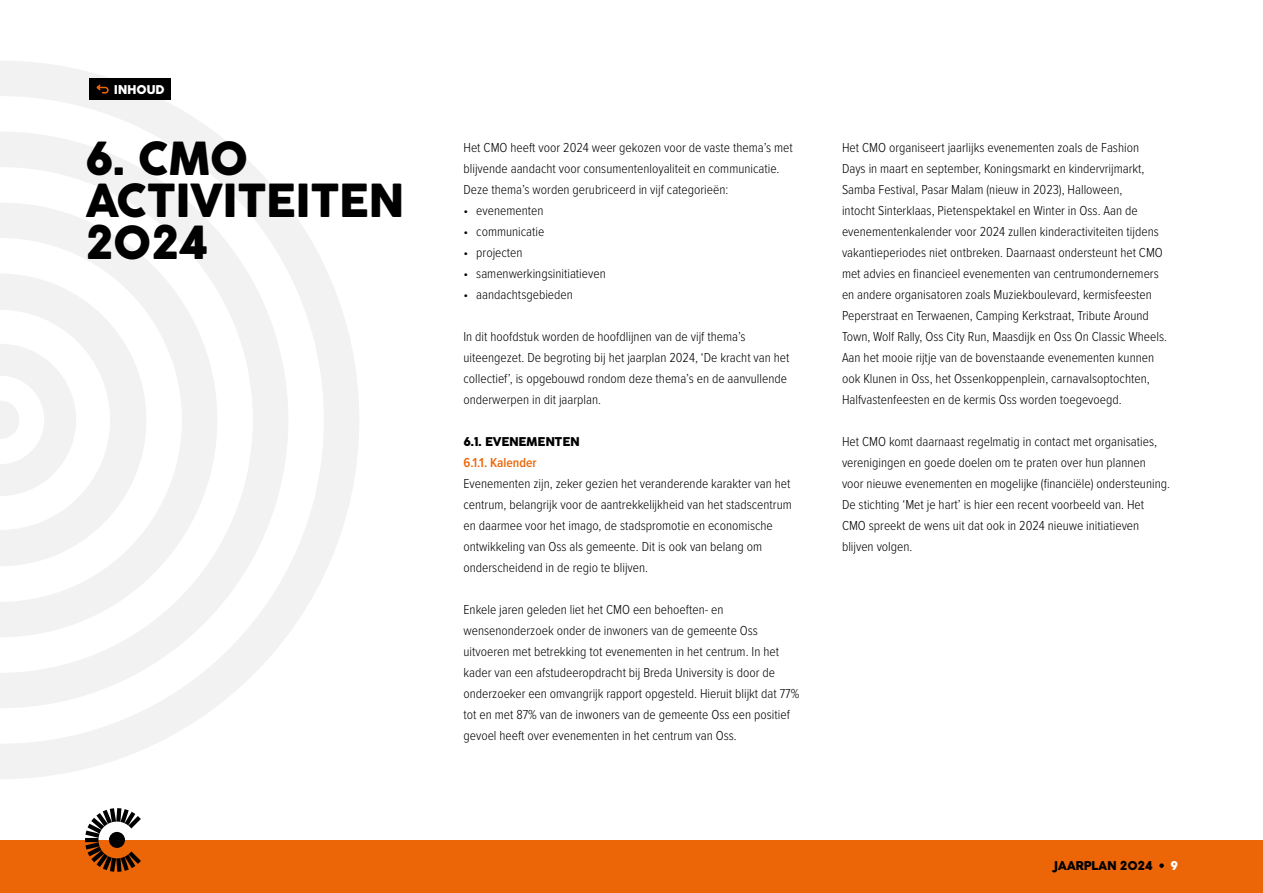
<style>
.page{position:relative;width:1263px;height:893px;background:#fff}
.page>*{position:absolute;margin:0;border:0;box-sizing:border-box;transform-origin:0 0}
.t1{font:45px/42px "Cocogoose Pro";letter-spacing:-.025em;color:#000}
.t2{font:300 13.5px/21px "Proxima Nova Cond";color:#000}
.t3{font:600 13.5px "Proxima Nova Cond";color:#ec6608}
.t4{font:12px "Cocogoose Pro";letter-spacing:-.025em;color:#000}
.t5{font:12px "Cocogoose Pro";letter-spacing:-.025em;color:#fff}
</style>
<div class="page">
<div style="left:0;top:840px;width:1263px;height:53px;background:#ec6608"></div>
<svg style="left:85px;top:808px;width:56px;height:64px"></svg>
<div style="left:109px;top:832px;width:16px;height:16px;background:#000;border-radius:50%"></div>
<svg style="left:1159px;top:863px;width:5px;height:5px"></svg>
<svg style="left:0;top:61px;width:359px;height:718px"></svg>
<svg style="left:0;top:132px;width:288px;height:576px"></svg>
<svg style="left:0;top:203px;width:217px;height:434px;fill:#f2f2f2"></svg>
<svg style="left:0;top:273px;width:146px;height:293px"></svg>
<div style="left:89px;top:79px;width:82px;height:21px;background:#000"></div>
<svg style="left:96px;top:84px;width:13px;height:10px"></svg>
<p class="t5" style="left:114px;top:81px;width:52px">INHOUD</p>
<h1 class="t1" style="left:85px;top:138px;width:321px">6. CMO<br>ACTIVITEITEN<br>2024</h1>
<p class="t2" style="left:463px;top:136px;width:331px">Het CMO heeft voor 2024 weer gekozen voor de vaste thema’s met blijvende aandacht voor consumentenloyaliteit en communicatie.<br>Deze thema’s worden gerubriceerd in vijf categorieën:</p>
<p class="t2" style="left:463px;top:199px;width:81px">• evenementen</p>
<p class="t2" style="left:463px;top:220px;width:82px">• communicatie</p>
<p class="t2" style="left:463px;top:241px;width:61px">• projecten</p>
<p class="t2" style="left:463px;top:262px;width:144px">• samenwerkingsinitiatieven</p>
<p class="t2" style="left:463px;top:283px;width:111px">• aandachtsgebieden</p>
<p class="t2" style="left:463px;top:325px;width:328px">In dit hoofdstuk worden de hoofdlijnen van de vijf thema’s uiteengezet. De begroting bij het jaarplan 2024, ‘De kracht van het collectief’, is opgebouwd rondom deze thema’s en de aanvullende onderwerpen in dit jaarplan.</p>
<p class="t4" style="left:463px;top:434px;width:118px">6.1. EVENEMENTEN</p>
<p class="t3" style="left:463px;top:453px;width:75px">6.1.1. Kalender</p>
<p class="t2" style="left:463px;top:472px;width:330px">Evenementen zijn, zeker gezien het veranderende karakter van het centrum, belangrijk voor de aantrekkelijkheid van het stadscentrum en daarmee voor het imago, de stadspromotie en economische ontwikkeling van Oss als gemeente. Dit is ook van belang om onderscheidend in de regio te blijven.</p>
<p class="t2" style="left:463px;top:598px;width:337px">Enkele jaren geleden liet het CMO een behoeften- en wensenonderzoek onder de inwoners van de gemeente Oss uitvoeren met betrekking tot evenementen in het centrum. In het kader van een afstudeeropdracht bij Breda University is door de onderzoeker een omvangrijk rapport opgesteld. Hieruit blijkt dat 77% tot en met 87% van de inwoners van de gemeente Oss een positief gevoel heeft over evenementen in het centrum van Oss.</p>
<p class="t2" style="left:842px;top:136px;width:327px">Het CMO organiseert jaarlijks evenementen zoals de Fashion<br>Days in maart en september, Koningsmarkt en kindervrijmarkt, Samba Festival, Pasar Malam (nieuw in 2023), Halloween,<br>intocht Sinterklaas, Pietenspektakel en Winter in Oss. Aan de evenementenkalender voor 2024 zullen kinderactiviteiten tijdens vakantieperiodes niet ontbreken. Daarnaast ondersteunt het CMO met advies en financieel evenementen van centrumondernemers en andere organisatoren zoals Muziekboulevard, kermisfeesten Peperstraat en Terwaenen, Camping Kerkstraat, Tribute Around Town, Wolf Rally, Oss City Run, Maasdijk en Oss On Classic Wheels.<br>Aan het mooie rijtje van de bovenstaande evenementen kunnen ook Klunen in Oss, het Ossenkoppenplein, carnavalsoptochten, Halfvastenfeesten en de kermis Oss worden toegevoegd.</p>
<p class="t2" style="left:842px;top:430px;width:329px">Het CMO komt daarnaast regelmatig in contact met organisaties, verenigingen en goede doelen om te praten over hun plannen voor nieuwe evenementen en mogelijke (financiële) ondersteuning.<br>De stichting ‘Met je hart’ is hier een recent voorbeeld van. Het CMO spreekt de wens uit dat ook in 2024 nieuwe initiatieven blijven volgen.</p>
<p class="t4" style="left:1053px;top:857px;width:101px">JAARPLAN 2024</p>
<p class="t5" style="left:1170px;top:857px;width:9px">9</p>
</div>
